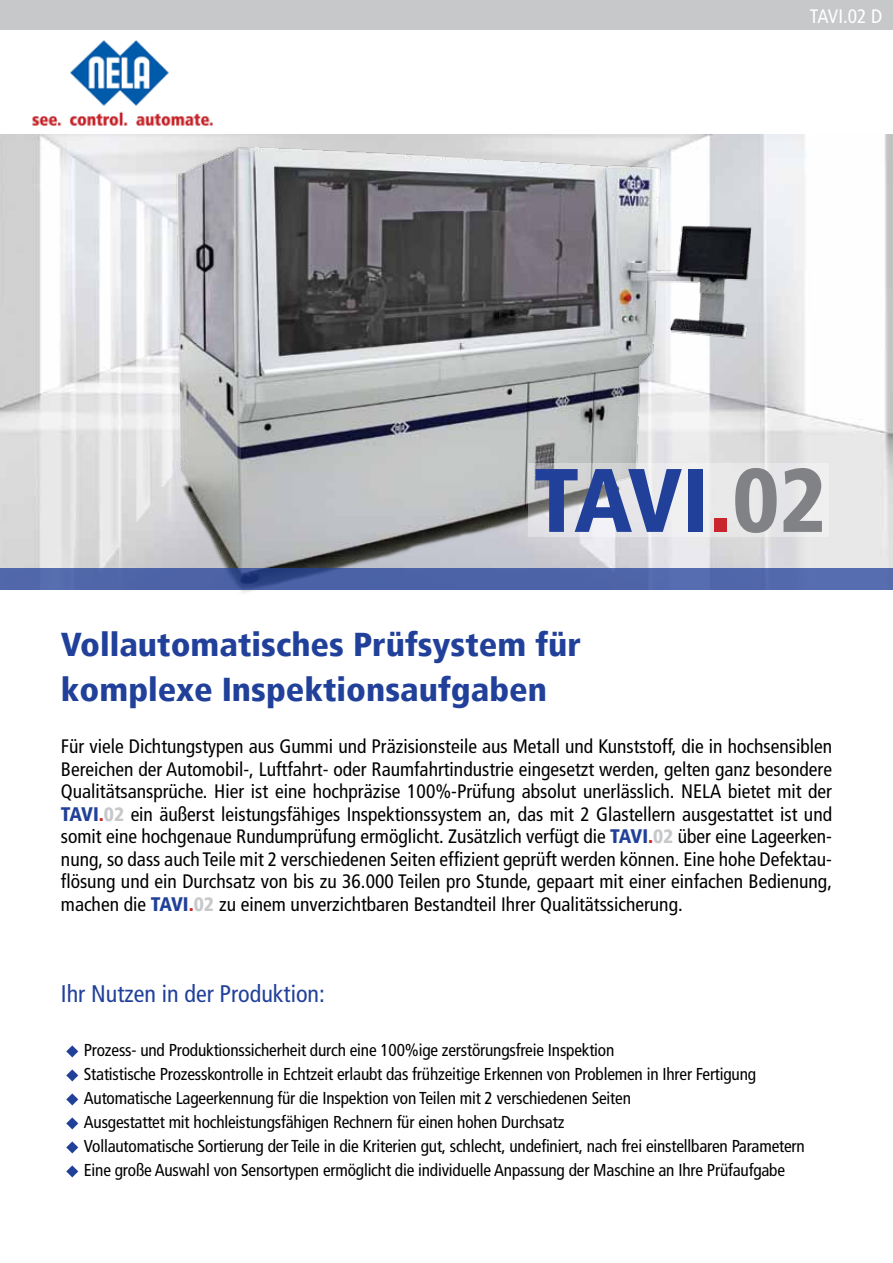
<style>
.page{position:relative;width:893px;height:1263px;background:#fff}
.page>*{position:absolute;margin:0;border:0;box-sizing:border-box;transform-origin:0 0}
.t1{font:900 condensed 90px "Frutiger LT";letter-spacing:-.025em;color:#21409a}
.t2{font:900 condensed 33px/45px "Frutiger LT";color:#21409a;scale:1.05 1}
.t3{font:condensed 24px "Frutiger LT";color:#21409a}
.t4{font:condensed 19.5px/22.5px "Frutiger LT";color:#000;text-align:justify}
.t5{font:condensed 19.5px "Frutiger LT";letter-spacing:-.025em;color:#fff}
.t6{font:condensed 17.25px/24px "Frutiger LT";letter-spacing:-.01em;color:#000}
.s1{color:#c9252c}
.s2{color:#808285}
.s3{font-weight:900;color:#21409a}
.s4{font-weight:900;color:#c9252c}
.s5{font-weight:900;color:#c7c8ca}
</style>
<div class="page">
<img style="left:0;top:134px;width:893px;height:434px">
<div style="left:0;top:0;width:893px;height:30px;background:#c7c8ca"></div>
<img style="left:32px;top:40px;width:181px;height:86px">
<svg style="left:66px;top:1045px;width:12px;height:12px"></svg>
<svg style="left:66px;top:1069px;width:12px;height:12px"></svg>
<svg style="left:66px;top:1093px;width:12px;height:12px"></svg>
<svg style="left:66px;top:1117px;width:12px;height:12px"></svg>
<img style="left:154px;top:145px;width:611px;height:448px">
<svg style="left:0;top:568px;width:893px;height:21px;background:#4c63a6"></svg>
<svg style="left:528px;top:463px;width:301px;height:74px;fill:#e9e9e9"></svg>
<svg style="left:66px;top:1141px;width:12px;height:12px"></svg>
<svg style="left:66px;top:1165px;width:12px;height:12px"></svg>
<p class="t5" style="left:810px;top:4px;width:74px">TAVI.02 D</p>
<h1 class="t1" style="left:534px;top:446px;width:294px">TAVI<span class="s1">.</span><span class="s2">02</span></h1>
<h2 class="t2" style="left:61px;top:622px;width:497px">Vollautomatisches Prüfsystem für komplexe Inspektionsaufgaben</h2>
<p class="t4" style="left:61px;top:735px;width:773px">Für viele Dichtungstypen aus Gummi und Präzisionsteile aus Metall und Kunststoff, die in hochsensiblen Bereichen der Automobil-, Luftfahrt- oder Raumfahrtindustrie eingesetzt werden, gelten ganz besondere Qualitätsansprüche. Hier ist eine hochpräzise 100%-Prüfung absolut unerlässlich. NELA bietet mit der <span class="s3">TAVI</span><span class="s4">.</span><span class="s5">02</span> ein äußerst leistungsfähiges Inspektionssystem an, das mit 2 Glastellern ausgestattet ist und somit eine hochgenaue Rundumprüfung ermöglicht. Zusätzlich verfügt die <span class="s3">TAVI</span><span class="s4">.</span><span class="s5">02</span> über eine Lageerken&shy;nung, so dass auch Teile mit 2 verschiedenen Seiten effizient geprüft werden können. Eine hohe Defektau&shy;flösung und ein Durchsatz von bis zu 36.000 Teilen pro Stunde, gepaart mit einer einfachen Bedienung, machen die <span class="s3">TAVI</span><span class="s4">.</span><span class="s5">02</span> zu einem unverzichtbaren Bestandteil Ihrer Qualitätssicherung.</p>
<p class="t3" style="left:61px;top:980px;width:265px">Ihr Nutzen in der Produktion:</p>
<p class="t6" style="left:84px;top:1038px;width:723px">Prozess- und Produktionssicherheit durch eine 100%ige zerstörungsfreie Inspektion<br>Statistische Prozesskontrolle in Echtzeit erlaubt das frühzeitige Erkennen von Problemen in Ihrer Fertigung Automatische Lageerkennung für die Inspektion von Teilen mit 2 verschiedenen Seiten<br>Ausgestattet mit hochleistungsfähigen Rechnern für einen hohen Durchsatz<br>Vollautomatische Sortierung der Teile in die Kriterien gut, schlecht, undefiniert, nach frei einstellbaren Parametern Eine große Auswahl von Sensortypen ermöglicht die individuelle Anpassung der Maschine an Ihre Prüfaufgabe</p>
</div>
